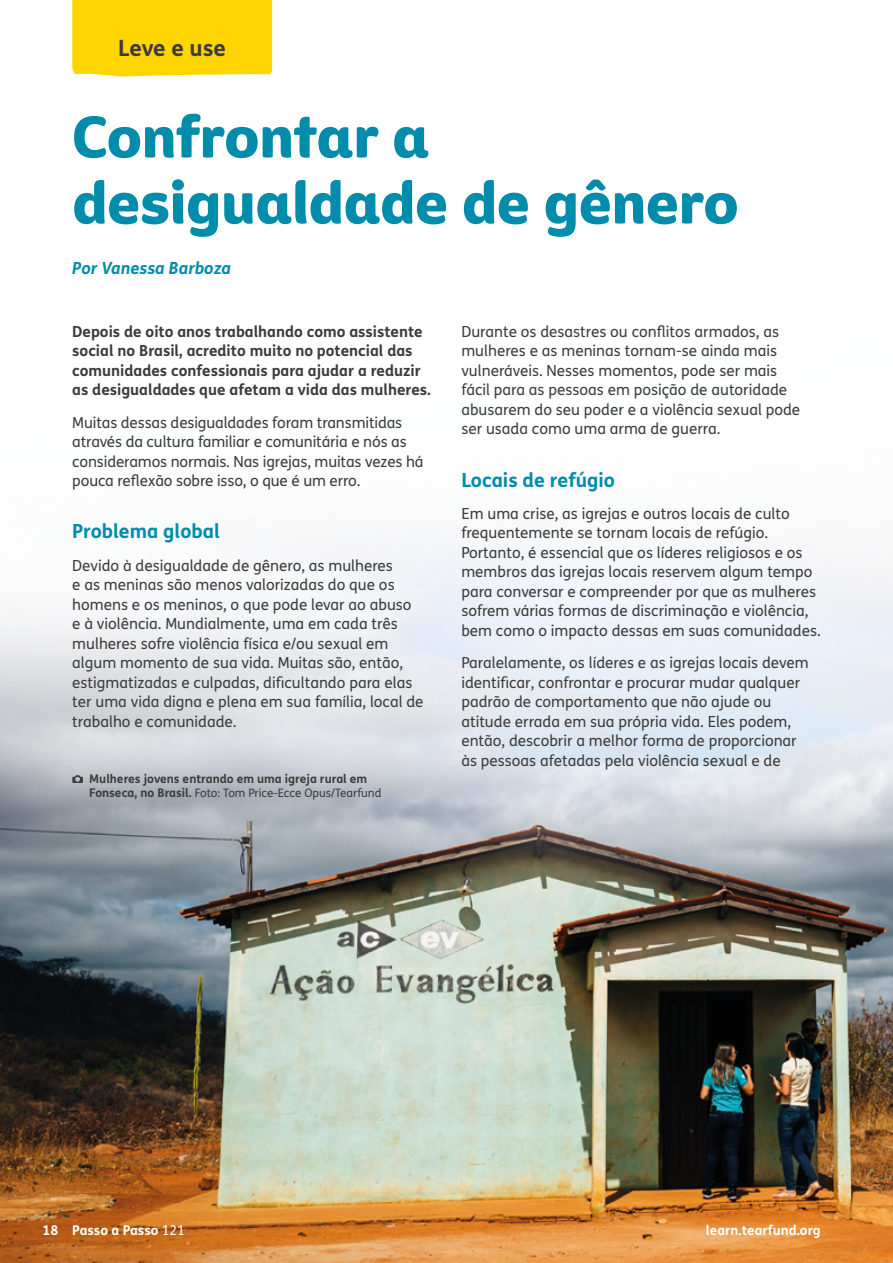
<style>
.page{position:relative;width:893px;height:1263px;background:#fff}
.page>*{position:absolute;margin:0;border:0;box-sizing:border-box;transform-origin:0 0}
.Heading_1_Take_and_u{font:57px/66px "Tearfund Sans";letter-spacing:-.005em;color:#008caa}
.Heading_2__2aft_befo{font:700 22.5px "FS Me";letter-spacing:-.01em;color:#3c3c3b}
.Heading_2__2aft_befo-2{font:700 19.5px "FS Me";color:#008caa}
.Author{font:italic 700 16.8px "FS Me";color:#008caa}
.Body{font:15.3px/19.5px "FS Me";color:#3c3c3b}
.Body-2{font:700 15.3px/19.5px "FS Me";color:#3c3c3b}
.t1{font:700 13.5px "FS Me";color:#fff}
.Photo_caption{font:700 12px "FS Me";color:#3c3c3b}
.Photo_caption-2{font:11.7px "FS Me";color:#3c3c3b}
.s1{font-weight:700;font-size:12px}
.s2{font-weight:400}
</style>
<div class="page">
<img style="left:0;top:546px;width:893px;height:717px">
<div style="left:72px;top:0;width:200px;height:77px;background:#ffd500"></div>
<svg style="left:72px;top:775px;width:11px;height:8px"></svg>
<h2 class="Heading_2__2aft_befo" style="left:118px;top:31px;width:109px">Leve e use</h2>
<p class="Heading_1_Take_and_u" style="left:72px;top:98px;width:668px">Confrontar a desigualdade de gênero</p>
<p class="Author" style="left:72px;top:254px;width:160px">Por Vanessa Barboza</p>
<p class="Body-2" style="left:72px;top:321px;width:360px">Depois de oito anos trabalhando como assistente social no Brasil, acredito muito no potencial das comunidades confessionais para ajudar a reduzir as desigualdades que afetam a vida das mulheres.</p>
<p class="Body" style="left:72px;top:412px;width:353px">Muitas dessas desigualdades foram transmitidas através da cultura familiar e comunitária e nós as consideramos normais. Nas igrejas, muitas vezes há pouca reflexão sobre isso, o que é um erro.</p>
<h2 class="Heading_2__2aft_befo-2" style="left:72px;top:516px;width:149px">Problema global</h2>
<p class="Body" style="left:72px;top:555px;width:353px">Devido à desigualdade de gênero, as mulheres<br>e as meninas são menos valorizadas do que os homens e os meninos, o que pode levar ao abuso e à violência. Mundialmente, uma em cada três mulheres sofre violência física e/ou sexual em algum momento de sua vida. Muitas são, então, estigmatizadas e culpadas, dificultando para elas ter uma vida digna e plena em sua família, local de trabalho e comunidade.</p>
<p class="Photo_caption" style="left:89px;top:769px;width:279px">Mulheres jovens entrando em uma igreja rural em</p>
<p class="Photo_caption-2" style="left:89px;top:785px;width:294px"><span class="s1">Fonseca, no Brasil.</span> Foto: Tom Price-Ecce Opus/Tearfund</p>
<p class="Body" style="left:461px;top:321px;width:340px">Durante os desastres ou conflitos armados, as mulheres e as meninas tornam-se ainda mais vulneráveis. Nesses momentos, pode ser mais fácil para as pessoas em posição de autoridade abusarem do seu poder e a violência sexual pode ser usada como uma arma de guerra.</p>
<h2 class="Heading_2__2aft_befo-2" style="left:461px;top:465px;width:155px">Locais de refúgio</h2>
<p class="Body" style="left:461px;top:503px;width:361px">Em uma crise, as igrejas e outros locais de culto frequentemente se tornam locais de refúgio.<br>Portanto, é essencial que os líderes religiosos e os membros das igrejas locais reservem algum tempo para conversar e compreender por que as mulheres sofrem várias formas de discriminação e violência, bem como o impacto dessas em suas comunidades.</p>
<p class="Body" style="left:461px;top:653px;width:349px">Paralelamente, os líderes e as igrejas locais devem identificar, confrontar e procurar mudar qualquer padrão de comportamento que não ajude ou atitude errada em sua própria vida. Eles podem, então, descobrir a melhor forma de proporcionar às pessoas afetadas pela violência sexual e de</p>
<p class="t1" style="left:43px;top:1220px;width:144px">18 Passo a Passo <span class="s2">121</span></p>
<p class="t1" style="left:706px;top:1220px;width:116px">learn.tearfund.org</p>
</div>
